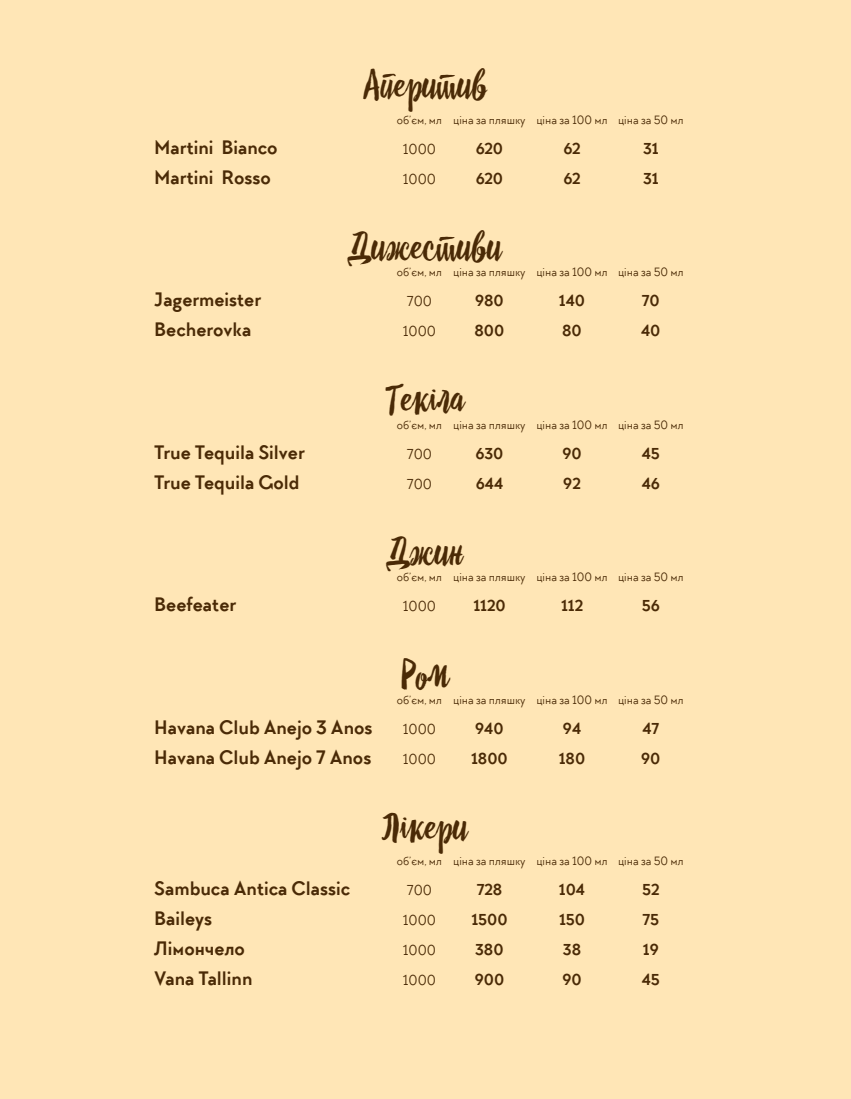
<style>
.page{position:relative;width:851px;height:1099px;background:#fff}
.page>*{position:absolute;margin:0;border:0;box-sizing:border-box;transform-origin:0 0}
.t1{font:37.5px "Drina";color:#4a2a06}
.t2{font:700 20px "TT Chocolates";color:#4a2a06}
.t3{font:700 16.25px "TT Chocolates";color:#4a2a06}
.t4{font:15px "TT Chocolates";color:#4a2a06}
.t5{font:12.5px "TT Chocolates";color:#4a2a06}
</style>
<div class="page">
<div style="left:0;top:0;width:850px;height:1098px;background:#ffe6b6"></div>
<h1 class="t1" style="left:363px;top:62px;width:125px">Аперитив</h1>
<p class="t5" style="left:397px;top:112px;width:288px">об’єм, мл ціна за пляшку ціна за 100 мл ціна за 50 мл</p>
<h2 class="t2" style="left:154px;top:134px;width:125px">Martini Bianco</h2>
<p class="t4" style="left:403px;top:139px;width:35px">1000</p>
<h3 class="t3" style="left:476px;top:138px;width:29px">620</h3>
<h3 class="t3" style="left:563px;top:138px;width:18px">62</h3>
<h3 class="t3" style="left:643px;top:138px;width:17px">31</h3>
<h2 class="t2" style="left:154px;top:164px;width:118px">Martini Rosso</h2>
<p class="t4" style="left:403px;top:169px;width:35px">1000</p>
<h3 class="t3" style="left:476px;top:168px;width:29px">620</h3>
<h3 class="t3" style="left:563px;top:168px;width:18px">62</h3>
<h3 class="t3" style="left:643px;top:168px;width:17px">31</h3>
<h1 class="t1" style="left:349px;top:224px;width:155px">Дижестиви</h1>
<p class="t5" style="left:397px;top:264px;width:288px">об’єм, мл ціна за пляшку ціна за 100 мл ціна за 50 мл</p>
<h2 class="t2" style="left:154px;top:287px;width:108px">Jagermeister</h2>
<p class="t4" style="left:407px;top:292px;width:27px">700</p>
<h3 class="t3" style="left:475px;top:290px;width:30px">980</h3>
<h3 class="t3" style="left:559px;top:290px;width:28px">140</h3>
<h3 class="t3" style="left:641px;top:290px;width:20px">70</h3>
<h2 class="t2" style="left:154px;top:317px;width:99px">Becherovka</h2>
<p class="t4" style="left:403px;top:322px;width:35px">1000</p>
<h3 class="t3" style="left:474px;top:320px;width:31px">800</h3>
<h3 class="t3" style="left:562px;top:320px;width:21px">80</h3>
<h3 class="t3" style="left:641px;top:320px;width:21px">40</h3>
<h1 class="t1" style="left:386px;top:376px;width:79px">Текіла</h1>
<p class="t5" style="left:397px;top:417px;width:288px">об’єм, мл ціна за пляшку ціна за 100 мл ціна за 50 мл</p>
<h2 class="t2" style="left:154px;top:439px;width:152px">True Tequila Silver</h2>
<p class="t4" style="left:407px;top:444px;width:27px">700</p>
<h3 class="t3" style="left:475px;top:443px;width:30px">630</h3>
<h3 class="t3" style="left:562px;top:443px;width:21px">90</h3>
<h3 class="t3" style="left:641px;top:443px;width:20px">45</h3>
<h2 class="t2" style="left:154px;top:469px;width:147px">True Tequila Gold</h2>
<p class="t4" style="left:407px;top:474px;width:27px">700</p>
<h3 class="t3" style="left:475px;top:473px;width:29px">644</h3>
<h3 class="t3" style="left:563px;top:473px;width:19px">92</h3>
<h3 class="t3" style="left:641px;top:473px;width:20px">46</h3>
<h1 class="t1" style="left:387px;top:529px;width:77px">Джин</h1>
<p class="t5" style="left:397px;top:569px;width:288px">об’єм, мл ціна за пляшку ціна за 100 мл ціна за 50 мл</p>
<h2 class="t2" style="left:154px;top:592px;width:83px">Beefeater</h2>
<p class="t4" style="left:403px;top:597px;width:35px">1000</p>
<h3 class="t3" style="left:473px;top:595px;width:34px">1120</h3>
<h3 class="t3" style="left:561px;top:595px;width:24px">112</h3>
<h3 class="t3" style="left:641px;top:595px;width:20px">56</h3>
<h1 class="t1" style="left:401px;top:651px;width:50px">Ром</h1>
<p class="t5" style="left:397px;top:692px;width:288px">об’єм, мл ціна за пляшку ціна за 100 мл ціна за 50 мл</p>
<h2 class="t2" style="left:154px;top:714px;width:220px">Havana Club Anejo 3 Anos</h2>
<p class="t4" style="left:403px;top:719px;width:35px">1000</p>
<h3 class="t3" style="left:475px;top:718px;width:30px">940</h3>
<h3 class="t3" style="left:562px;top:718px;width:20px">94</h3>
<h3 class="t3" style="left:642px;top:718px;width:18px">47</h3>
<h2 class="t2" style="left:154px;top:744px;width:218px">Havana Club Anejo 7 Anos</h2>
<p class="t4" style="left:403px;top:749px;width:35px">1000</p>
<h3 class="t3" style="left:471px;top:748px;width:38px">1800</h3>
<h3 class="t3" style="left:558px;top:748px;width:28px">180</h3>
<h3 class="t3" style="left:641px;top:748px;width:21px">90</h3>
<h1 class="t1" style="left:383px;top:804px;width:86px">Лікери</h1>
<p class="t5" style="left:397px;top:853px;width:288px">об’єм, мл ціна за пляшку ціна за 100 мл ціна за 50 мл</p>
<h2 class="t2" style="left:154px;top:875px;width:197px">Sambuca Antica Classic</h2>
<p class="t4" style="left:407px;top:881px;width:27px">700</p>
<h3 class="t3" style="left:476px;top:879px;width:27px">728</h3>
<h3 class="t3" style="left:559px;top:879px;width:28px">104</h3>
<h3 class="t3" style="left:642px;top:879px;width:19px">52</h3>
<h2 class="t2" style="left:154px;top:905px;width:60px">Baileys</h2>
<p class="t4" style="left:403px;top:911px;width:35px">1000</p>
<h3 class="t3" style="left:471px;top:909px;width:38px">1500</h3>
<h3 class="t3" style="left:559px;top:909px;width:27px">150</h3>
<h3 class="t3" style="left:642px;top:909px;width:18px">75</h3>
<h2 class="t2" style="left:154px;top:935px;width:92px">Лімончело</h2>
<p class="t4" style="left:403px;top:941px;width:35px">1000</p>
<h3 class="t3" style="left:475px;top:939px;width:30px">380</h3>
<h3 class="t3" style="left:563px;top:939px;width:20px">38</h3>
<h3 class="t3" style="left:642px;top:939px;width:17px">19</h3>
<h2 class="t2" style="left:154px;top:965px;width:100px">Vana Tallinn</h2>
<p class="t4" style="left:403px;top:971px;width:35px">1000</p>
<h3 class="t3" style="left:474px;top:969px;width:31px">900</h3>
<h3 class="t3" style="left:562px;top:969px;width:21px">90</h3>
<h3 class="t3" style="left:641px;top:969px;width:20px">45</h3>
</div>
